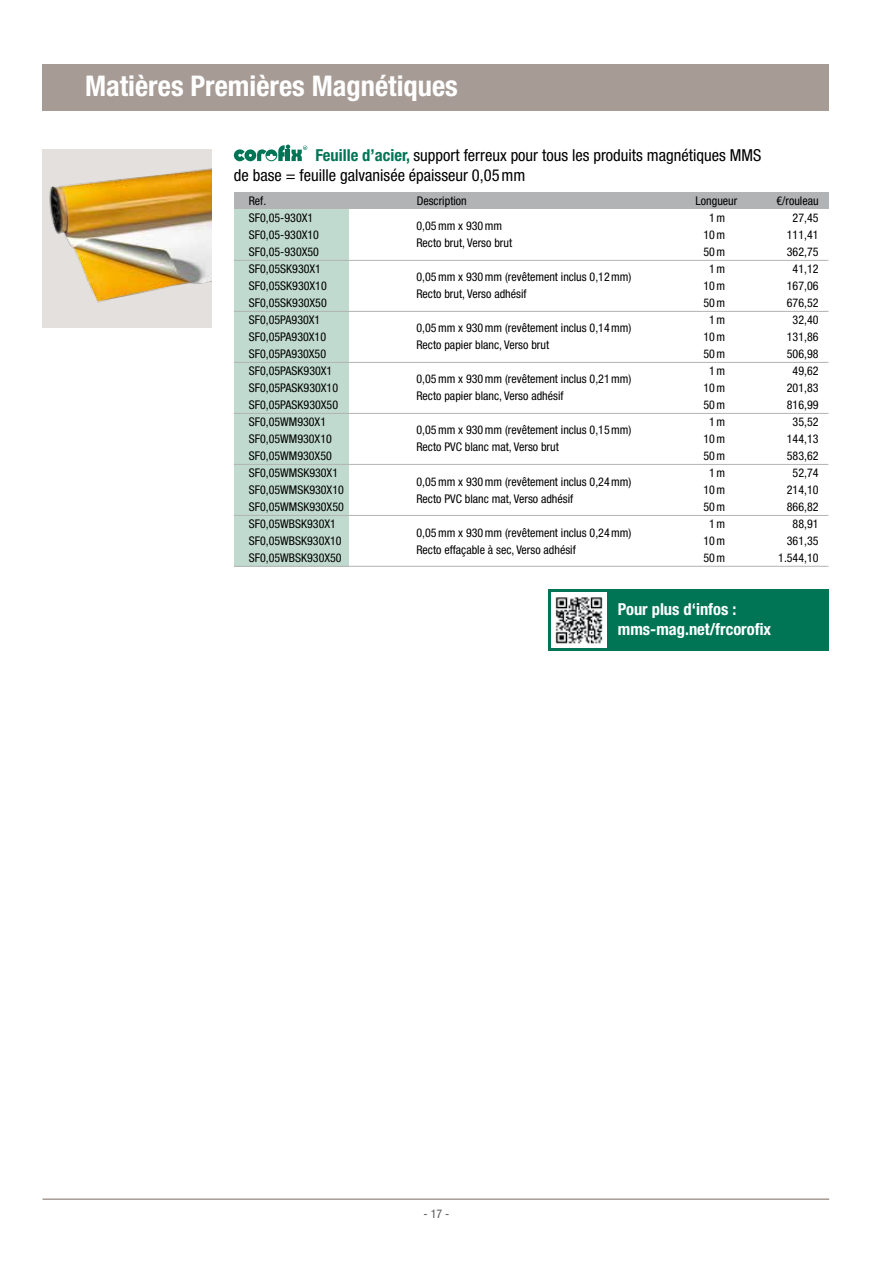
<style>
.page{position:relative;width:893px;height:1263px;background:#fff}
.page>*{position:absolute;margin:0;border:0;box-sizing:border-box;transform-origin:0 0}
.t1{font:700 condensed 28.5px "Helvetica Neue LT Pro";color:#fff}
.t2{font:condensed 16.5px/19.8px "Helvetica Neue LT Pro";color:#000}
.t3{font:700 condensed 16.5px/19.8px "Helvetica Neue LT Pro";color:#fff}
.t4{font:condensed 12px/17.1px "Helvetica Neue LT Pro";color:#000}
.t5{font:condensed 12px "Helvetica Neue LT Pro";color:#58585a}
.s1{font-weight:700;color:#007556}
</style>
<div class="page">
<hr style="left:43px;top:1198px;width:786px;height:2px;background:#a69b95">
<div style="left:43px;top:64px;width:786px;height:47px;background:#a69b95"></div>
<div style="left:43px;top:149px;width:170px;height:178px;background:#e4e0dd"></div>
<div style="left:234px;top:201px;width:115px;height:366px;background:#c0dacf"></div>
<div style="left:234px;top:192px;width:594px;height:16px;background:#b1b3b4"></div>
<hr style="left:234px;top:260px;width:594px;height:1px;background:#b1b3b4">
<hr style="left:234px;top:311px;width:594px;height:1px;background:#b1b3b4">
<hr style="left:234px;top:362px;width:594px;height:1px;background:#b1b3b4">
<hr style="left:234px;top:413px;width:594px;height:1px;background:#b1b3b4">
<hr style="left:234px;top:464px;width:594px;height:1px;background:#b1b3b4">
<hr style="left:234px;top:515px;width:594px;height:1px;background:#b1b3b4">
<hr style="left:234px;top:566px;width:594px;height:1px;background:#b1b3b4">
<svg style="left:234px;top:145px;width:73px;height:16px"></svg>
<div style="left:549px;top:589px;width:280px;height:61px;background:#007556"></div>
<div style="left:551px;top:592px;width:56px;height:55px;background:#fff"></div>
<img style="left:555px;top:597px;width:48px;height:47px">
<img style="left:49px;top:163px;width:164px;height:161px">
<h1 class="t1" style="left:85px;top:68px;width:374px">Matières Premières Magnétiques</h1>
<h2 class="t2" style="left:234px;top:145px;width:529px;text-indent:82px"><span class="s1">Feuille d’acier,</span> support ferreux pour tous les produits magnétiques MMS de base = feuille galvanisée épaisseur 0,05mm</h2>
<p class="t4" style="left:249px;top:192px;width:19px">Ref.</p>
<p class="t4" style="left:417px;top:192px;width:51px">Description</p>
<p class="t4" style="left:696px;top:192px;width:43px">Longueur</p>
<p class="t4" style="left:776px;top:192px;width:44px">€/rouleau</p>
<p class="t4" style="left:249px;top:209px;width:66px">SF0,05-930X1</p>
<p class="t4" style="left:709px;top:209px;width:17px">1m</p>
<p class="t4" style="left:793px;top:209px;width:27px">27,45</p>
<p class="t4" style="left:249px;top:226px;width:72px">SF0,05-930X10</p>
<p class="t4" style="left:703px;top:226px;width:23px">10m</p>
<p class="t4" style="left:787px;top:226px;width:33px">111,41</p>
<p class="t4" style="left:249px;top:243px;width:72px">SF0,05-930X50</p>
<p class="t4" style="left:703px;top:243px;width:23px">50m</p>
<p class="t4" style="left:787px;top:243px;width:33px">362,75</p>
<p class="t4" style="left:249px;top:260px;width:74px">SF0,05SK930X1</p>
<p class="t4" style="left:709px;top:260px;width:17px">1m</p>
<p class="t4" style="left:793px;top:260px;width:27px">41,12</p>
<p class="t4" style="left:249px;top:277px;width:80px">SF0,05SK930X10</p>
<p class="t4" style="left:703px;top:277px;width:23px">10m</p>
<p class="t4" style="left:787px;top:277px;width:33px">167,06</p>
<p class="t4" style="left:249px;top:294px;width:80px">SF0,05SK930X50</p>
<p class="t4" style="left:703px;top:294px;width:23px">50m</p>
<p class="t4" style="left:787px;top:294px;width:33px">676,52</p>
<p class="t4" style="left:249px;top:311px;width:73px">SF0,05PA930X1</p>
<p class="t4" style="left:709px;top:311px;width:17px">1m</p>
<p class="t4" style="left:793px;top:311px;width:27px">32,40</p>
<p class="t4" style="left:249px;top:328px;width:79px">SF0,05PA930X10</p>
<p class="t4" style="left:703px;top:328px;width:23px">10m</p>
<p class="t4" style="left:787px;top:328px;width:33px">131,86</p>
<p class="t4" style="left:249px;top:345px;width:79px">SF0,05PA930X50</p>
<p class="t4" style="left:703px;top:345px;width:23px">50m</p>
<p class="t4" style="left:787px;top:345px;width:33px">506,98</p>
<p class="t4" style="left:249px;top:362px;width:85px">SF0,05PASK930X1</p>
<p class="t4" style="left:709px;top:362px;width:17px">1m</p>
<p class="t4" style="left:793px;top:362px;width:27px">49,62</p>
<p class="t4" style="left:249px;top:379px;width:91px">SF0,05PASK930X10</p>
<p class="t4" style="left:703px;top:379px;width:23px">10m</p>
<p class="t4" style="left:787px;top:379px;width:33px">201,83</p>
<p class="t4" style="left:249px;top:396px;width:91px">SF0,05PASK930X50</p>
<p class="t4" style="left:703px;top:396px;width:23px">50m</p>
<p class="t4" style="left:787px;top:396px;width:33px">816,99</p>
<p class="t4" style="left:249px;top:413px;width:79px">SF0,05WM930X1</p>
<p class="t4" style="left:709px;top:413px;width:17px">1m</p>
<p class="t4" style="left:793px;top:413px;width:27px">35,52</p>
<p class="t4" style="left:249px;top:430px;width:85px">SF0,05WM930X10</p>
<p class="t4" style="left:703px;top:430px;width:23px">10m</p>
<p class="t4" style="left:787px;top:430px;width:33px">144,13</p>
<p class="t4" style="left:249px;top:447px;width:85px">SF0,05WM930X50</p>
<p class="t4" style="left:703px;top:447px;width:23px">50m</p>
<p class="t4" style="left:787px;top:447px;width:33px">583,62</p>
<p class="t4" style="left:249px;top:464px;width:91px">SF0,05WMSK930X1</p>
<p class="t4" style="left:709px;top:464px;width:17px">1m</p>
<p class="t4" style="left:793px;top:464px;width:27px">52,74</p>
<p class="t4" style="left:249px;top:481px;width:97px">SF0,05WMSK930X10</p>
<p class="t4" style="left:703px;top:481px;width:23px">10m</p>
<p class="t4" style="left:787px;top:481px;width:33px">214,10</p>
<p class="t4" style="left:249px;top:498px;width:97px">SF0,05WMSK930X50</p>
<p class="t4" style="left:703px;top:498px;width:23px">50m</p>
<p class="t4" style="left:787px;top:498px;width:33px">866,82</p>
<p class="t4" style="left:249px;top:515px;width:89px">SF0,05WBSK930X1</p>
<p class="t4" style="left:709px;top:515px;width:17px">1m</p>
<p class="t4" style="left:793px;top:515px;width:27px">88,91</p>
<p class="t4" style="left:249px;top:532px;width:94px">SF0,05WBSK930X10</p>
<p class="t4" style="left:703px;top:532px;width:23px">10m</p>
<p class="t4" style="left:787px;top:532px;width:33px">361,35</p>
<p class="t4" style="left:249px;top:549px;width:94px">SF0,05WBSK930X50</p>
<p class="t4" style="left:703px;top:549px;width:23px">50m</p>
<p class="t4" style="left:778px;top:549px;width:42px">1.544,10</p>
<h2 class="t3" style="left:618px;top:599px;width:155px">Pour plus d‘infos : mms-mag.net/frcorofix</h2>
<p class="t4" style="left:416px;top:217px;width:97px">0,05mm x 930mm<br>Recto brut, Verso brut</p>
<p class="t4" style="left:416px;top:268px;width:217px">0,05mm x 930mm (revêtement inclus 0,12mm)<br>Recto brut, Verso adhésif</p>
<p class="t4" style="left:416px;top:319px;width:217px">0,05mm x 930mm (revêtement inclus 0,14mm)<br>Recto papier blanc, Verso brut</p>
<p class="t4" style="left:416px;top:370px;width:217px">0,05mm x 930mm (revêtement inclus 0,21mm)<br>Recto papier blanc, Verso adhésif</p>
<p class="t4" style="left:416px;top:421px;width:217px">0,05mm x 930mm (revêtement inclus 0,15mm)<br>Recto PVC blanc mat, Verso brut</p>
<p class="t4" style="left:416px;top:473px;width:217px">0,05mm x 930mm (revêtement inclus 0,24mm)<br>Recto PVC blanc mat, Verso adhésif</p>
<p class="t4" style="left:416px;top:524px;width:217px">0,05mm x 930mm (revêtement inclus 0,24mm)<br>Recto effaçable à sec, Verso adhésif</p>
<p class="t5" style="left:424px;top:1207px;width:27px">- 17 -</p>
</div>
